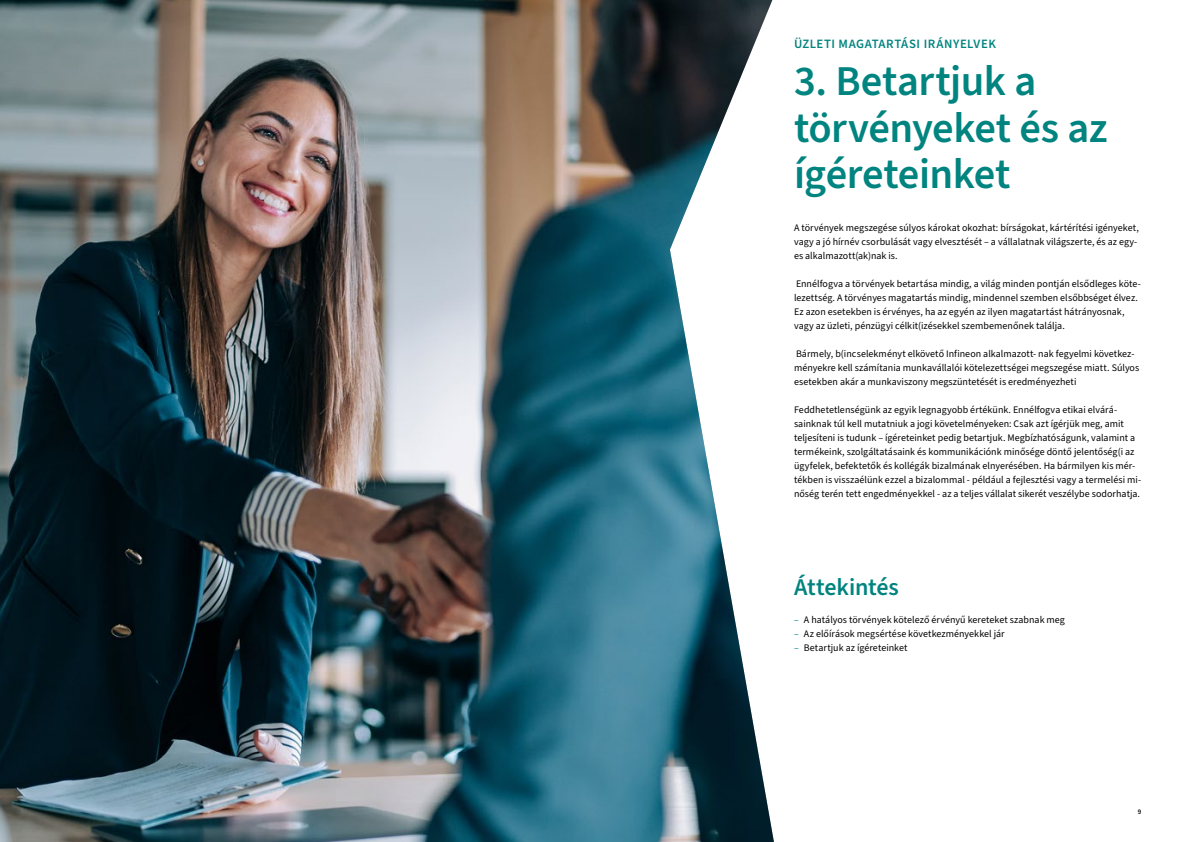
<style>
.page{position:relative;width:1191px;height:842px;background:#fff}
.page>*{position:absolute;margin:0;border:0;box-sizing:border-box;transform-origin:0 0}
.t1{font:600 42.5px/46.8px "Source Sans 3";letter-spacing:-.015em;color:#00847f}
.t2{font:600 24px "Source Sans 3";letter-spacing:-.01em;color:#00847f}
.t3{font:600 12.8px "Source Sans 3";letter-spacing:.035em;color:#00847f}
.t4{font:10px/14px "Source Sans 3";color:#000}
.t5{font:600 7px "Source Sans 3";color:#000}
.s1{color:#00847f}
</style>
<div class="page">
<img style="left:0;top:0;width:774px;height:842px">
<p class="t3" style="left:794px;top:35px;width:203px">ÜZLETI MAGATARTÁSI IRÁNYELVEK</p>
<h1 class="t1" style="left:794px;top:59px;width:315px">3. Betartjuk a törvényeket és az ígéreteinket</h1>
<p class="t4" style="left:794px;top:221px;width:346px">A törvények megszegése súlyos károkat okozhat: bírságokat, kártérítési igényeket, vagy a jó hírnév csorbulását vagy elvesztését – a vállalatnak világszerte, és az egy&shy;es alkalmazott(ak)nak is.</p>
<p class="t4" style="left:794px;top:277px;width:348px">Ennélfogva a törvények betartása mindig, a világ minden pontján elsődleges köte&shy;lezettség. A törvényes magatartás mindig, mindennel szemben elsőbbséget élvez.<br>Ez azon esetekben is érvényes, ha az egyén az ilyen magatartást hátrányosnak, vagy az üzleti, pénzügyi célkit(izésekkel szembemenőnek találja.</p>
<p class="t4" style="left:794px;top:347px;width:347px">Bármely, b(incselekményt elkövető Infineon alkalmazott- nak fegyelmi következ&shy;ményekre kell számítania munkavállalói kötelezettségei megszegése miatt. Súlyos esetekben akár a munkaviszony megszüntetését is eredményezheti</p>
<p class="t4" style="left:794px;top:403px;width:349px">Feddhetetlenségünk az egyik legnagyobb értékünk. Ennélfogva etikai elvárá&shy;sainknak túl kell mutatniuk a jogi követelményeken: Csak azt ígérjük meg, amit teljesíteni is tudunk – ígéreteinket pedig betartjuk. Megbízhatóságunk, valamint a termékeink, szolgáltatásaink és kommunikációnk minősége döntő jelentőség(i az ügyfelek, befektetők és kollégák bizalmának elnyerésében. Ha bármilyen kis mér&shy;tékben is visszaélünk ezzel a bizalommal - például a fejlesztési vagy a termelési mi&shy;nőség terén tett engedményekkel - az a teljes vállalat sikerét veszélybe sodorhatja.</p>
<h2 class="t2" style="left:794px;top:571px;width:106px">Áttekintés</h2>
<p class="t4" style="left:794px;top:613px;width:272px"><span class="s1">–</span> A hatályos törvények kötelező érvényű kereteket szabnak meg</p>
<p class="t4" style="left:794px;top:627px;width:212px"><span class="s1">–</span> Az előírások megsértése következményekkel jár</p>
<p class="t4" style="left:794px;top:641px;width:115px"><span class="s1">–</span> Betartjuk az ígéreteinket</p>
<p class="t5" style="left:1137px;top:807px;width:5px">9</p>
</div>
